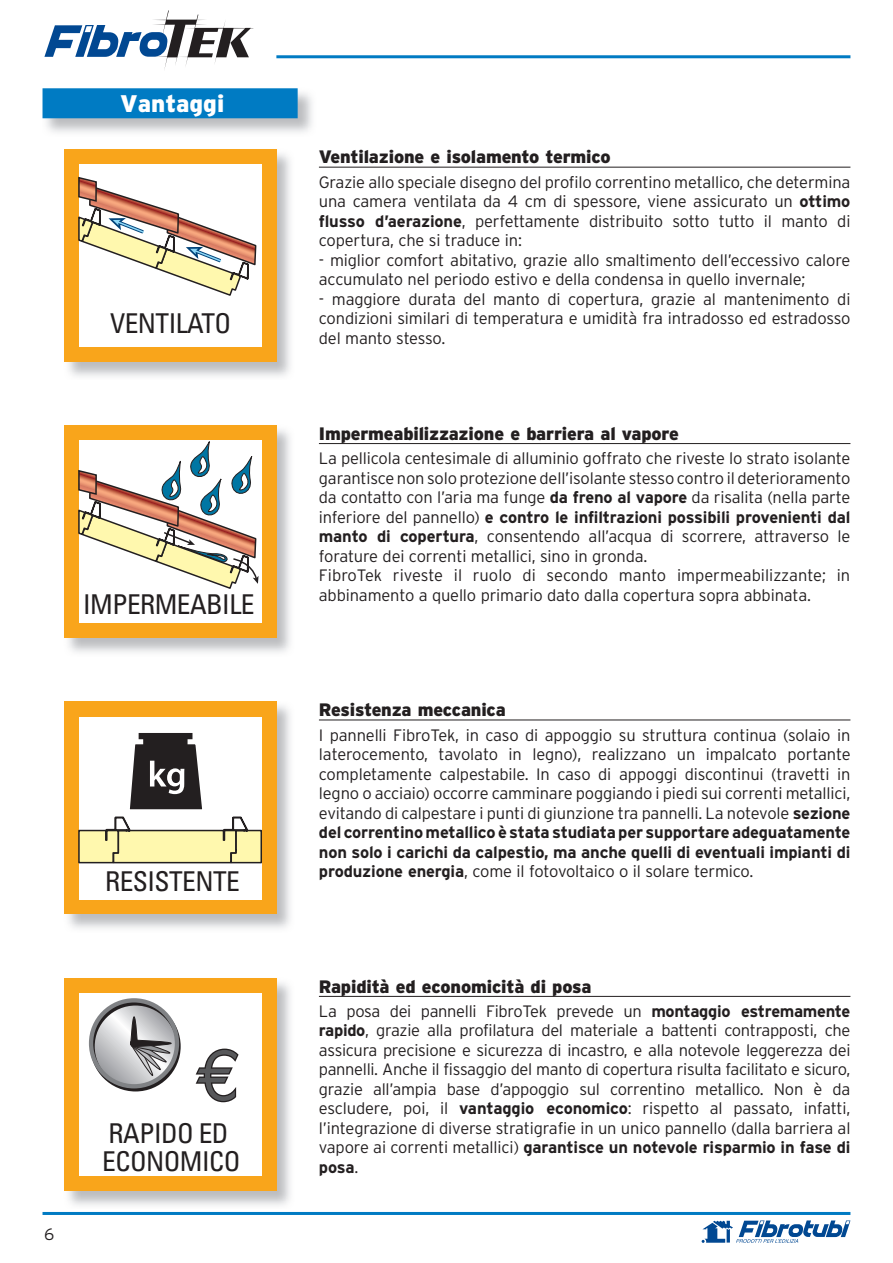
<style>
.page{position:relative;width:893px;height:1263px;background:#fff}
.page>*{position:absolute;margin:0;border:0;box-sizing:border-box;transform-origin:0 0}
.t1{font:condensed 27.3px/27.3px "Univers";letter-spacing:-.02em;color:#231f20}
.t2{font:900 24px "Interstate";color:#fff}
.t3{font:900 18px "Interstate";letter-spacing:-.01em;color:#231f20}
.t4{font:300 16.5px/19.5px "Interstate";letter-spacing:-.01em;color:#231f20;text-align:justify}
.s1{font-weight:700}
</style>
<div class="page">
<hr style="left:43px;top:1212px;width:807px;height:3px;background:#007bc3">
<svg style="left:702px;top:1220px;width:148px;height:23px"></svg>
<svg style="left:44px;top:10px;width:210px;height:59px"></svg>
<hr style="left:276px;top:55px;width:574px;height:3px;background:#007bc3">
<hr style="left:319px;top:167px;width:531px;height:1px;background:#231f20">
<img style="left:64px;top:149px;width:226px;height:228px">
<div style="left:64px;top:149px;width:212px;height:212px;background:#f9a51b"></div>
<div style="left:79px;top:164px;width:182px;height:182px;background:#fff"></div>
<svg style="left:78px;top:176px;width:179px;height:120px"></svg>
<img style="left:68px;top:425px;width:222px;height:228px">
<div style="left:64px;top:425px;width:212px;height:213px;background:#f9a51b"></div>
<div style="left:79px;top:440px;width:182px;height:183px;background:#fff"></div>
<svg style="left:78px;top:442px;width:181px;height:147px"></svg>
<img style="left:64px;top:701px;width:226px;height:228px">
<div style="left:64px;top:702px;width:212px;height:212px;background:#f9a51b"></div>
<div style="left:79px;top:717px;width:182px;height:182px;background:#fff"></div>
<div style="left:139px;top:733px;width:53px;height:6px;background:#231f20"></div>
<svg style="left:78px;top:738px;width:184px;height:126px"></svg>
<img style="left:68px;top:978px;width:222px;height:228px">
<div style="left:64px;top:978px;width:212px;height:213px;background:#f9a51b"></div>
<div style="left:79px;top:993px;width:182px;height:182px;background:#fff"></div>
<svg style="left:196px;top:1048px;width:43px;height:54px"></svg>
<svg style="left:93px;top:1003px;width:85px;height:86px"></svg>
<div style="left:90px;top:1001px;width:91px;height:90px;border:4px solid #231f20;border-radius:50%"></div>
<div style="left:89px;top:998px;width:90px;height:90px;border:4px solid #808285;border-radius:50%"></div>
<svg style="left:130px;top:1039px;width:40px;height:38px"></svg>
<div style="left:131px;top:1040px;width:40px;height:6px;background:#231f20;border-radius:3px"></div>
<div style="left:131px;top:1040px;width:40px;height:7px;border:1px solid #231f20;border-radius:3px"></div>
<div style="left:131px;top:1017px;width:6px;height:29px;background:#231f20;border-radius:3px"></div>
<div style="left:131px;top:1016px;width:7px;height:31px;border:1px solid #231f20;border-radius:3px"></div>
<div style="left:43px;top:88px;width:255px;height:30px;background:#007bc3"></div>
<hr style="left:319px;top:443px;width:531px;height:1px;background:#231f20">
<hr style="left:319px;top:720px;width:531px;height:1px;background:#231f20">
<hr style="left:319px;top:996px;width:531px;height:1px;background:#231f20">
<h2 class="t2" style="left:120px;top:89px;width:106px">Vantaggi</h2>
<h1 class="t1" style="left:110px;top:309px;width:122px">VENTILATO</h1>
<h1 class="t1" style="left:83px;top:590px;width:173px">IMPERMEABILE</h1>
<h1 class="t1" style="left:105px;top:867px;width:136px">RESISTENTE</h1>
<p class="t4" style="left:44px;top:1224px;width:12px">6</p>
<h1 class="t1" style="left:102px;top:1120px;width:140px">RAPIDO ED<br>ECONOMICO</h1>
<p class="t3" style="left:319px;top:147px;width:293px">Ventilazione e isolamento termico</p>
<p class="t4" style="left:319px;top:172px;width:533px">Grazie allo speciale disegno del profilo correntino metallico, che determina una camera ventilata da 4 cm di spessore, viene assicurato un <span class="s1">ottimo flusso d’aerazione</span>, perfettamente distribuito sotto tutto il manto di copertura, che si traduce in:</p>
<p class="t4" style="left:319px;top:250px;width:533px">- miglior comfort abitativo, grazie allo smaltimento dell’eccessivo calore accumulato nel periodo estivo e della condensa in quello invernale;</p>
<p class="t4" style="left:319px;top:289px;width:533px">- maggiore durata del manto di copertura, grazie al mantenimento di condizioni similari di temperatura e umidità fra intradosso ed estradosso del manto stesso.</p>
<p class="t3" style="left:319px;top:423px;width:362px">Impermeabilizzazione e barriera al vapore</p>
<p class="t4" style="left:319px;top:448px;width:533px;text-align:left">La pellicola centesimale di alluminio goffrato che riveste lo strato isolante garantisce non solo protezione dell’isolante stesso contro il deterioramento da contatto con l’aria ma funge <span class="s1">da freno al vapore</span> da risalita (nella parte inferiore del pannello) <span class="s1">e contro le infiltrazioni possibili provenienti dal manto di copertura</span>, consentendo all’acqua di scorrere, attraverso le forature dei correnti metallici, sino in gronda.<br>FibroTek riveste il ruolo di secondo manto impermeabilizzante; in abbinamento a quello primario dato dalla copertura sopra abbinata.</p>
<p class="t3" style="left:319px;top:699px;width:188px">Resistenza meccanica</p>
<p class="t4" style="left:319px;top:725px;width:533px">I pannelli FibroTek, in caso di appoggio su struttura continua (solaio in laterocemento, tavolato in legno), realizzano un impalcato portante completamente calpestabile. In caso di appoggi discontinui (travetti in legno o acciaio) occorre camminare poggiando i piedi sui correnti metallici, evitando di calpestare i punti di giunzione tra pannelli. La notevole <span class="s1">sezione del correntino metallico è stata studiata per supportare adeguatamente non solo i carichi da calpestio, ma anche quelli di eventuali impianti di produzione energia</span>, come il fotovoltaico o il solare termico.</p>
<p class="t3" style="left:319px;top:976px;width:274px">Rapidità ed economicità di posa</p>
<p class="t4" style="left:319px;top:1001px;width:533px">La posa dei pannelli FibroTek prevede un <span class="s1">montaggio estremamente rapido</span>, grazie alla profilatura del materiale a battenti contrapposti, che assicura precisione e sicurezza di incastro, e alla notevole leggerezza dei pannelli. Anche il fissaggio del manto di copertura risulta facilitato e sicuro, grazie all’ampia base d’appoggio sul correntino metallico. Non è da escludere, poi, il <span class="s1">vantaggio economico</span>: rispetto al passato, infatti, l’integrazione di diverse stratigrafie in un unico pannello (dalla barriera al vapore ai correnti metallici) <span class="s1">garantisce un notevole risparmio in fase di posa</span>.</p>
</div>
